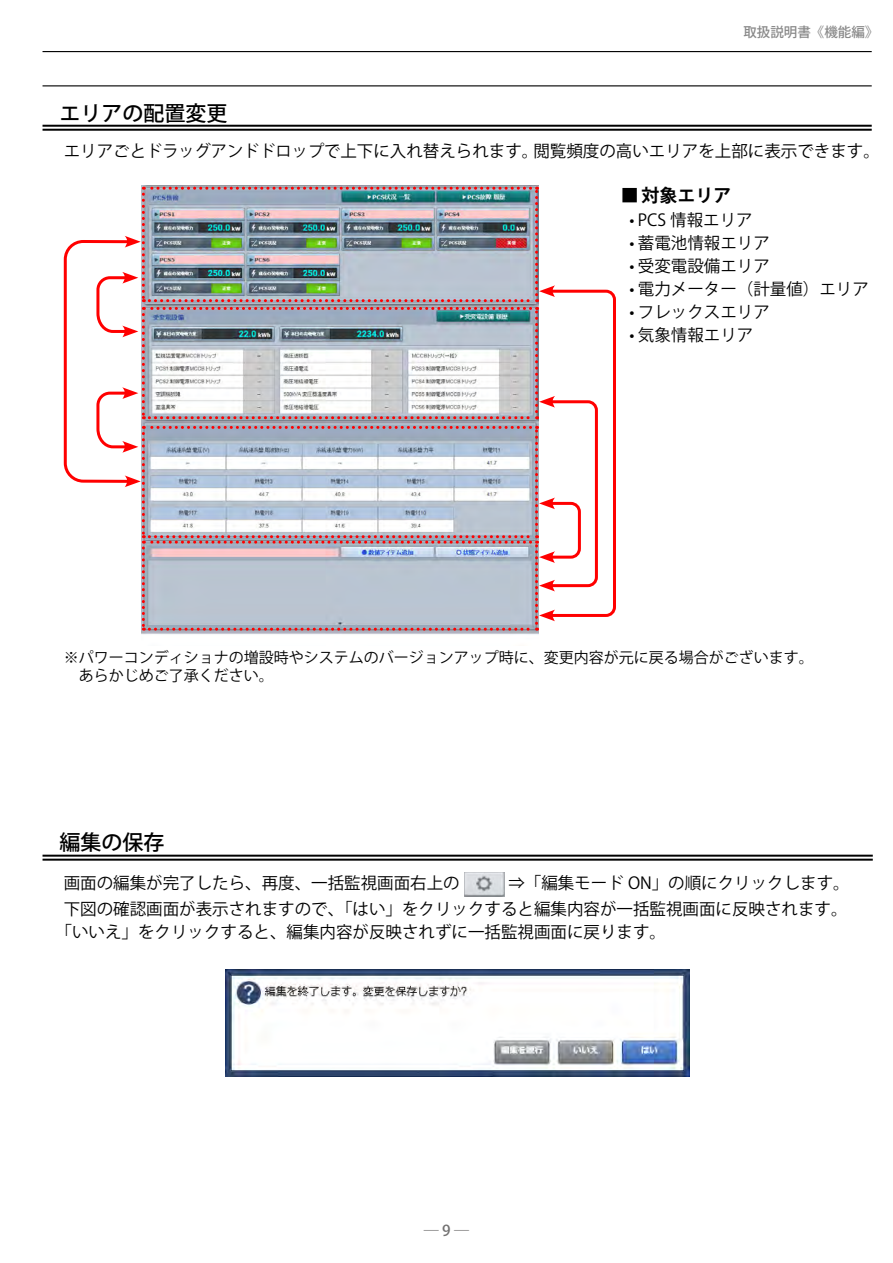
<style>
.page{position:relative;width:893px;height:1263px;background:#fff}
.page>*{position:absolute;margin:0;border:0;box-sizing:border-box;transform-origin:0 0}
.t1{font:500 21px "Koz Go Pro";color:#000}
.t2{font:700 18px "Koz Go Pro";color:#000}
.t3{font:16.5px/25.8px "Koz Go Pro";color:#000;text-align:right}
.t4{font:15px/18px "Koz Go Pro";color:#000}
.t5{font:500 15px "Koz Go Pro";color:#727171}
.t6{font:500 13.5px "Koz Go Pro";color:#898989}
</style>
<div class="page">
<hr style="left:43px;top:51px;width:829px;height:1px;background:#000">
<hr style="left:43px;top:85px;width:829px;height:1px;background:#000">
<hr style="left:43px;top:125px;width:829px;height:2px;background:#000">
<hr style="left:43px;top:129px;width:829px;height:2px;background:#000">
<img style="left:63px;top:187px;width:553px;height:444px">
<hr style="left:43px;top:855px;width:830px;height:2px;background:#000">
<hr style="left:43px;top:859px;width:830px;height:2px;background:#000">
<img style="left:464px;top:872px;width:40px;height:24px">
<img style="left:226px;top:970px;width:464px;height:106px">
<p class="t6" style="left:743px;top:24px;width:136px">取扱説明書《機能編》</p>
<p class="t1" style="left:60px;top:99px;width:169px">エリアの配置変更</p>
<p class="t3" style="left:64px;top:138px;width:818px">エリアごとドラッグアンドドロップで上下に入れ替えられます。閲覧頻度の高いエリアを上部に表示できます。</p>
<p class="t2" style="left:621px;top:184px;width:112px">■ 対象エリア</p>
<p class="t3" style="left:629px;top:207px;width:125px">• PCS 情報エリア</p>
<p class="t3" style="left:629px;top:230px;width:142px">• 蓄電池情報エリア</p>
<p class="t3" style="left:629px;top:253px;width:142px">• 受変電設備エリア</p>
<p class="t3" style="left:629px;top:276px;width:241px">• 電力メーター（計量値）エリア</p>
<p class="t3" style="left:629px;top:300px;width:142px">• フレックスエリア</p>
<p class="t3" style="left:629px;top:323px;width:125px">• 気象情報エリア</p>
<p class="t4" style="left:64px;top:649px;width:752px">※パワーコンディショナの増設時やシステムのバージョンアップ時に、変更内容が元に戻る場合がございます。　あらかじめご了承ください。</p>
<p class="t1" style="left:60px;top:829px;width:107px">編集の保存</p>
<p class="t3" style="left:64px;top:871px;width:398px">画面の編集が完了したら、再度、一括監視画面右上の</p>
<p class="t3" style="left:64px;top:871px;width:787px">⇒「編集モード ON」の順にクリックします。<br>下図の確認画面が表示されますので、「はい」をクリックすると編集内容が一括監視画面に反映されます。.</p>
<p class="t3" style="left:56px;top:920px;width:612px">「いいえ」をクリックすると、編集内容が反映されずに一括監視画面に戻ります。</p>
<p class="t5" style="left:424px;top:1220px;width:47px">― 9 ―</p>
</div>
